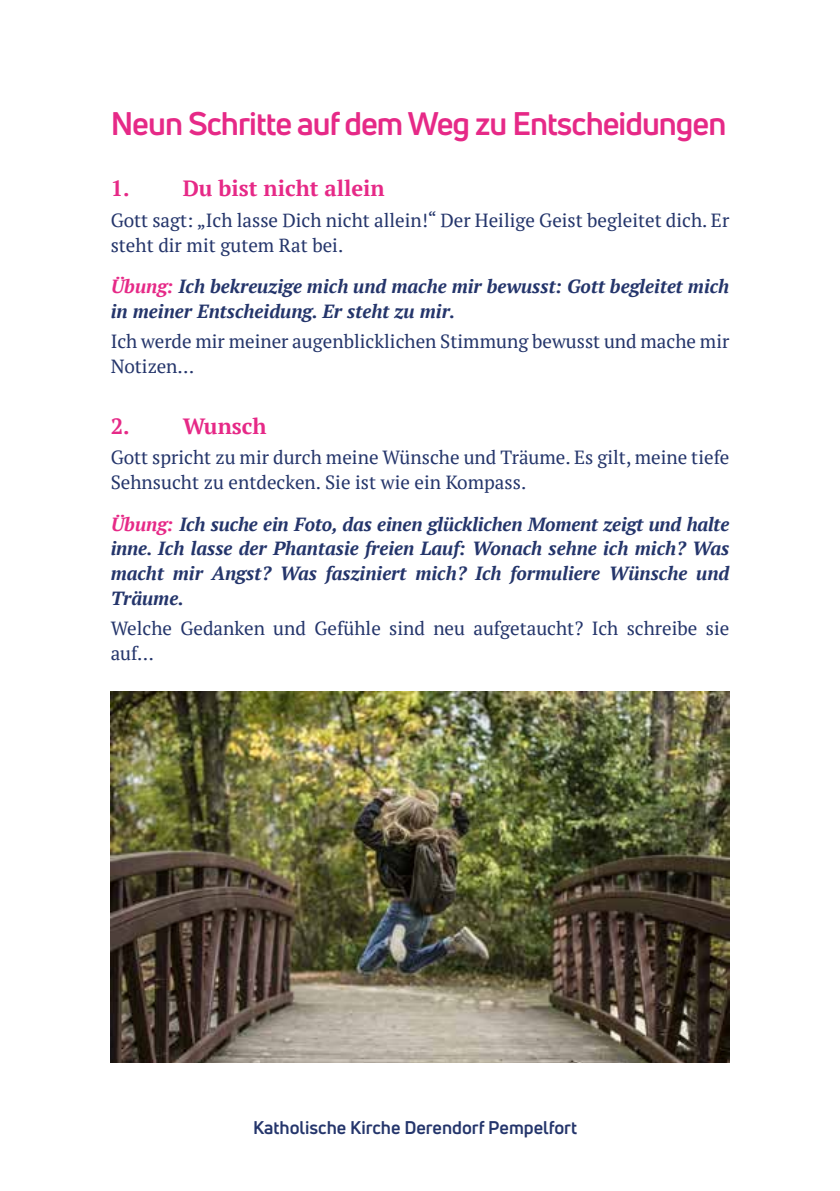
<style>
.page{position:relative;width:840px;height:1191px;background:#fff}
.page>*{position:absolute;margin:0;border:0;box-sizing:border-box;transform-origin:0 0}
.t1{font:700 32px "Uni Neue";letter-spacing:-.03em;color:#e62987}
.t2{font:700 22px "PT Serif";color:#e62987}
.t3{font:19px/24.8px "PT Serif";color:#24356b}
.t4{font:italic 700 19px/24.8px "PT Serif";color:#24356b}
.t5{font:700 18px "Uni Neue";color:#24356b}
.s1{color:#e62987}
</style>
<div class="page">
<img style="left:111px;top:692px;width:618px;height:371px">
<h1 class="t1" style="left:111px;top:103px;width:617px">Neun Schritte auf dem Weg zu Entscheidungen</h1>
<p class="t2" style="left:111px;top:174px;width:20px">1.</p>
<p class="t2" style="left:183px;top:174px;width:203px">Du bist nicht allein</p>
<p class="t3" style="left:111px;top:207px;width:619px">Gott sagt: „Ich lasse Dich nicht allein!“ Der Heilige Geist begleitet dich. Er steht dir mit gutem Rat bei.</p>
<p class="t4" style="left:111px;top:274px;width:619px"><span class="s1">Übung:</span> Ich bekreuzige mich und mache mir bewusst: Gott begleitet mich in meiner Entscheidung. Er steht zu mir.</p>
<p class="t3" style="left:111px;top:329px;width:620px">Ich werde mir meiner augenblicklichen Stimmung bewusst und mache mir<br>Notizen…</p>
<p class="t2" style="left:111px;top:411px;width:20px">2.</p>
<p class="t2" style="left:183px;top:411px;width:85px">Wunsch</p>
<p class="t3" style="left:111px;top:445px;width:620px">Gott spricht zu mir durch meine Wünsche und Träume. Es gilt, meine tiefe<br>Sehnsucht zu entdecken. Sie ist wie ein Kompass.</p>
<p class="t4" style="left:111px;top:511px;width:620px;text-align:justify"><span class="s1">Übung:</span> Ich suche ein Foto, das einen glücklichen Moment zeigt und halte inne. Ich lasse der Phantasie freien Lauf: Wonach sehne ich mich? Was macht mir Angst? Was fasziniert mich? Ich formuliere Wünsche und Träume.</p>
<p class="t3" style="left:111px;top:616px;width:619px">Welche Gedanken und Gefühle sind neu aufgetaucht? Ich schreibe sie auf…</p>
<p class="t5" style="left:253px;top:1116px;width:325px">Katholische Kirche Derendorf Pempelfort</p>
</div>
